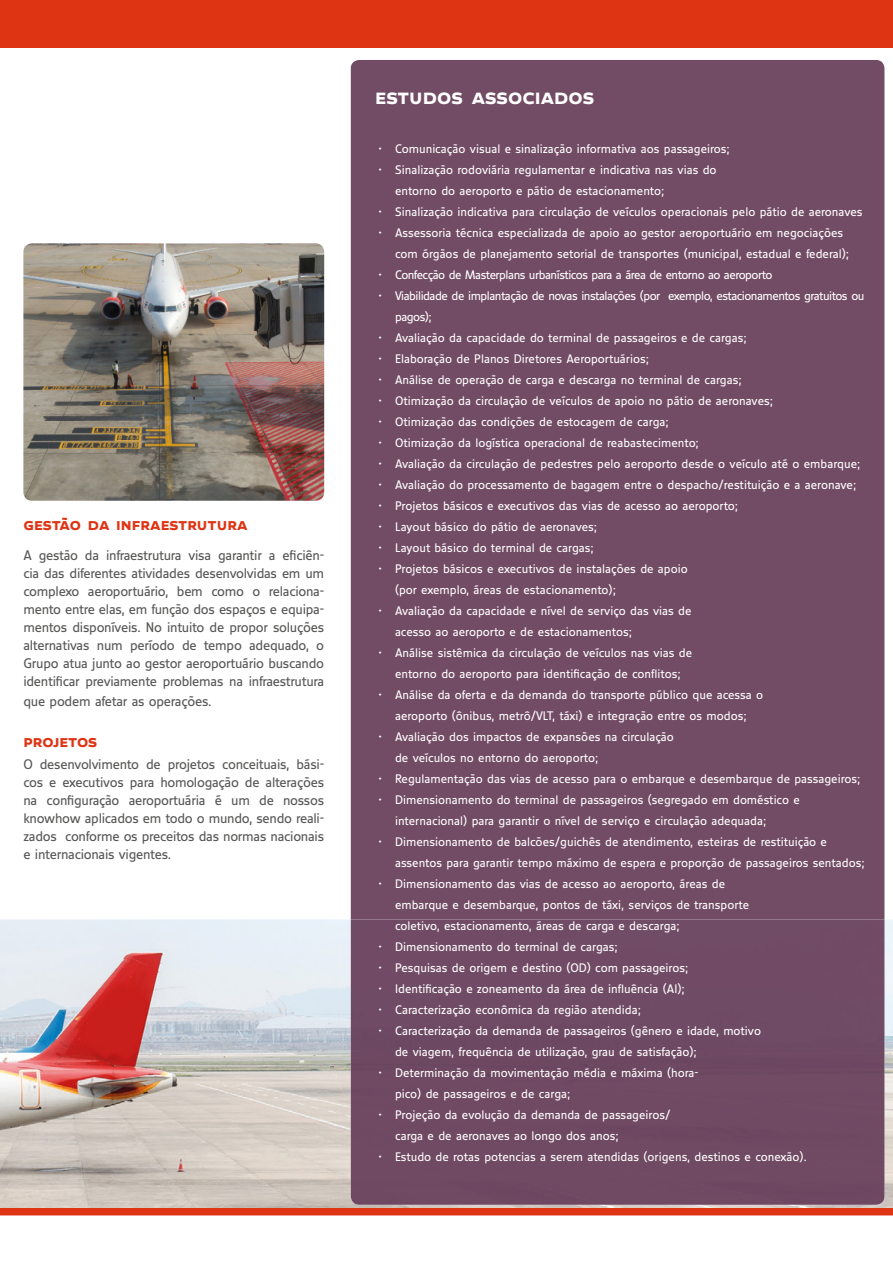
<style>
.page{position:relative;width:893px;height:1263px;background:#fff}
.page>*{position:absolute;margin:0;border:0;box-sizing:border-box;transform-origin:0 0}
.t1{font:21px "Speech Bold Caps Tf";color:#fff}
.t2{font:16.5px "Speech Bold Caps Tf";color:#de3414}
.t3{font:13.5px/18px "Speech";letter-spacing:-.02em;color:#575756;text-align:justify}
.t4{font:12px/21px "Speech";color:#fff}
.t5{font:12px/21px "Speech";letter-spacing:-.04em;color:#fff}
</style>
<div class="page">
<div style="left:0;top:1208px;width:893px;height:7px;background:#de3414"></div>
<img style="left:0;top:919px;width:893px;height:289px">
<div style="left:0;top:0;width:893px;height:48px;background:#de3414"></div>
<img style="left:23px;top:243px;width:301px;height:258px">
<div style="left:351px;top:60px;width:533px;height:859px;background:#724b65"></div>
<div style="left:351px;top:919px;width:533px;height:286px;background:#704a63"></div>
<h2 class="t2" style="left:23px;top:514px;width:226px">gestão da infraestrutura</h2>
<p class="t3" style="left:23px;top:547px;width:302px">A gestão da infraestrutura visa garantir a eficiên&shy;cia das diferentes atividades desenvolvidas em um complexo aeroportuário, bem como o relaciona&shy;mento entre elas, em função dos espaços e equipa&shy;mentos disponíveis. No intuito de propor soluções alternativas num período de tempo adequado, o Grupo atua junto ao gestor aeroportuário buscando identificar previamente problemas na infraestrutura</p>
<p class="t3" style="left:23px;top:692px;width:190px">que podem afetar as operações.</p>
<h2 class="t2" style="left:23px;top:731px;width:76px">projetos</h2>
<p class="t3" style="left:23px;top:755px;width:302px">O desenvolvimento de projetos conceituais, bási&shy;cos e executivos para homologação de alterações na configuração aeroportuária é um de nossos knowhow aplicados em todo o mundo, sendo reali&shy;zados conforme os preceitos das normas nacionais e internacionais vigentes.</p>
<h1 class="t1" style="left:375px;top:84px;width:221px">estudos associados</h1>
<p class="t4" style="left:379px;top:138px;width:353px">• Comunicação visual e sinalização informativa aos passageiros;</p>
<p class="t4" style="left:395px;top:159px;width:323px;text-indent:-16px">• Sinalização rodoviária regulamentar e indicativa nas vias do entorno do aeroporto e pátio de estacionamento;</p>
<p class="t4" style="left:379px;top:201px;width:486px">• Sinalização indicativa para circulação de veículos operacionais pelo pátio de aeronaves</p>
<p class="t4" style="left:395px;top:222px;width:455px;text-indent:-16px">• Assessoria técnica especializada de apoio ao gestor aeroportuário em negociações com órgãos de planejamento setorial de transportes (municipal, estadual e federal);</p>
<p class="t5" style="left:379px;top:264px;width:395px">• Confecção de Masterplans urbanísticos para a área de entorno ao aeroporto</p>
<p class="t5" style="left:395px;top:285px;width:471px;text-indent:-16px">• Viabilidade de implantação de novas instalações (por exemplo, estacionamentos gratuitos ou pagos);</p>
<p class="t4" style="left:379px;top:327px;width:369px">• Avaliação da capacidade do terminal de passageiros e de cargas;</p>
<p class="t4" style="left:379px;top:348px;width:272px">• Elaboração de Planos Diretores Aeroportuários;</p>
<p class="t4" style="left:379px;top:369px;width:364px">• Análise de operação de carga e descarga no terminal de cargas;</p>
<p class="t4" style="left:379px;top:390px;width:396px">• Otimização da circulação de veículos de apoio no pátio de aeronaves;</p>
<p class="t4" style="left:379px;top:411px;width:292px">• Otimização das condições de estocagem de carga;</p>
<p class="t4" style="left:379px;top:432px;width:322px">• Otimização da logística operacional de reabastecimento;</p>
<p class="t4" style="left:379px;top:453px;width:483px">• Avaliação da circulação de pedestres pelo aeroporto desde o veículo até o embarque;</p>
<p class="t4" style="left:379px;top:474px;width:479px">• Avaliação do processamento de bagagem entre o despacho/restituição e a aeronave;</p>
<p class="t4" style="left:379px;top:495px;width:361px">• Projetos básicos e executivos das vias de acesso ao aeroporto;</p>
<p class="t4" style="left:379px;top:516px;width:220px">• Layout básico do pátio de aeronaves;</p>
<p class="t4" style="left:379px;top:537px;width:217px">• Layout básico do terminal de cargas;</p>
<p class="t4" style="left:395px;top:558px;width:294px;text-indent:-16px">• Projetos básicos e executivos de instalações de apoio (por exemplo, áreas de estacionamento);</p>
<p class="t4" style="left:395px;top:600px;width:298px;text-indent:-16px">• Avaliação da capacidade e nível de serviço das vias de acesso ao aeroporto e de estacionamentos;</p>
<p class="t4" style="left:379px;top:642px;width:315px;text-align:center">• Análise sistêmica da circulação de veículos nas vias de entorno do aeroporto para identificação de conflitos;</p>
<p class="t4" style="left:379px;top:684px;width:386px;text-align:center">• Análise da oferta e da demanda do transporte público que acessa o aeroporto (ônibus, metrô/VLT, táxi) e integração entre os modos;</p>
<p class="t4" style="left:395px;top:726px;width:280px;text-indent:-16px">• Avaliação dos impactos de expansões na circulação de veículos no entorno do aeroporto;</p>
<p class="t4" style="left:379px;top:768px;width:483px">• Regulamentação das vias de acesso para o embarque e desembarque de passageiros;</p>
<p class="t4" style="left:395px;top:789px;width:406px;text-indent:-16px">• Dimensionamento do terminal de passageiros (segregado em doméstico e internacional) para garantir o nível de serviço e circulação adequada;</p>
<p class="t4" style="left:395px;top:831px;width:471px;text-indent:-16px">• Dimensionamento de balcões/guichês de atendimento, esteiras de restituição e assentos para garantir tempo máximo de espera e proporção de passageiros sentados;</p>
<p class="t4" style="left:395px;top:873px;width:356px;text-indent:-16px">• Dimensionamento das vias de acesso ao aeroporto, áreas de embarque e desembarque, pontos de táxi, serviços de transporte coletivo, estacionamento, áreas de carga e descarga;</p>
<p class="t4" style="left:379px;top:936px;width:241px">• Dimensionamento do terminal de cargas;</p>
<p class="t4" style="left:379px;top:957px;width:311px">• Pesquisas de origem e destino (OD) com passageiros;</p>
<p class="t4" style="left:379px;top:978px;width:308px">• Identificação e zoneamento da área de influência (AI);</p>
<p class="t4" style="left:379px;top:999px;width:264px">• Caracterização econômica da região atendida;</p>
<p class="t4" style="left:395px;top:1020px;width:367px;text-indent:-16px">• Caracterização da demanda de passageiros (gênero e idade, motivo de viagem, frequência de utilização, grau de satisfação);</p>
<p class="t4" style="left:395px;top:1062px;width:305px;text-indent:-16px">• Determinação da movimentação média e máxima (hora&shy;pico) de passageiros e de carga;</p>
<p class="t4" style="left:395px;top:1104px;width:277px;text-indent:-16px">• Projeção da evolução da demanda de passageiros/ carga e de aeronaves ao longo dos anos;</p>
<p class="t4" style="left:379px;top:1146px;width:430px">• Estudo de rotas potencias a serem atendidas (origens, destinos e conexão).</p>
</div>
